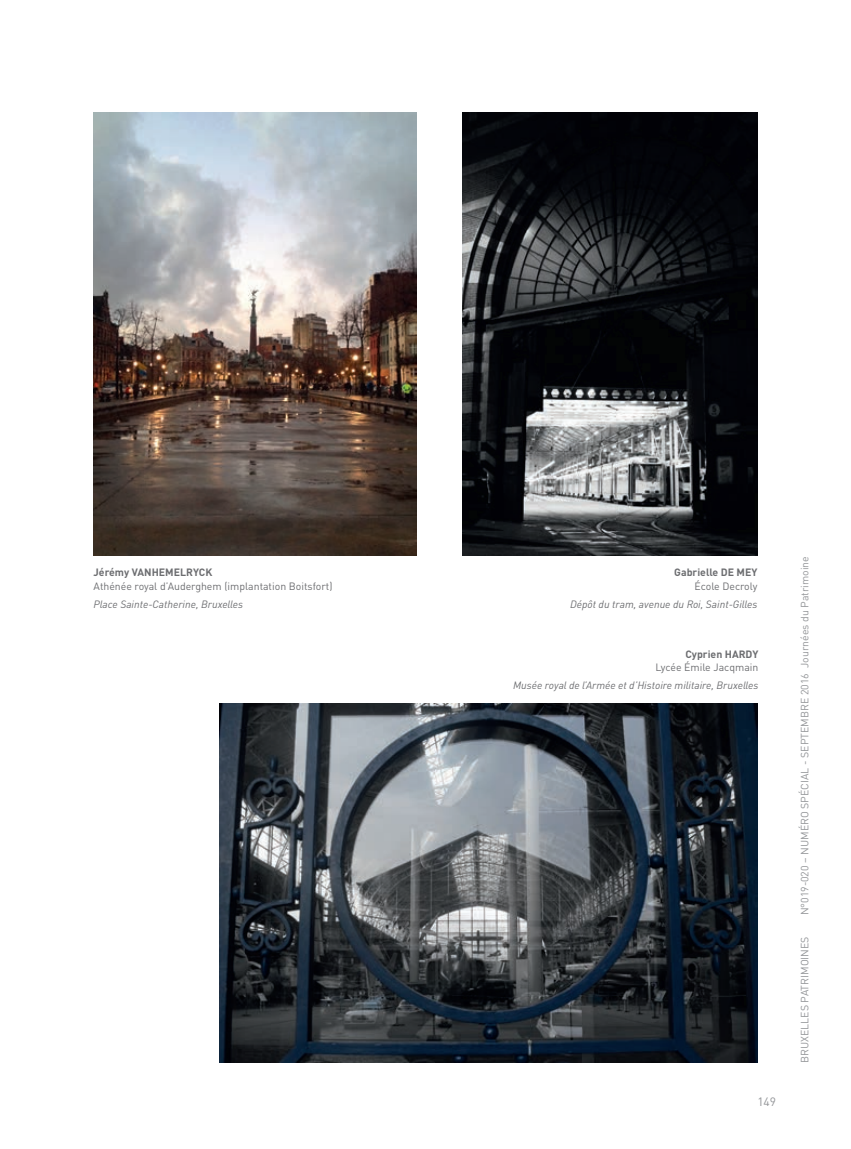
<style>
.page{position:relative;width:851px;height:1149px;background:#fff}
.page>*{position:absolute;margin:0;border:0;box-sizing:border-box;transform-origin:0 0}
.t1{font:12px "DIN";color:#939598}
.t2{font:italic 10.5px "DINOT";color:#6c6d70}
.t3{font:10.5px "DIN";color:#939598}
.t4{font:10.5px "DIN";color:#6c6d70}
.t5{font:700 10.5px "DIN";color:#6c6d70}
</style>
<div class="page">
<img style="left:219px;top:703px;width:538px;height:359px">
<img style="left:94px;top:113px;width:323px;height:442px">
<img style="left:462px;top:113px;width:295px;height:442px">
<p class="t5" style="left:94px;top:565px;width:120px">Jérémy VANHEMELRYCK</p>
<p class="t4" style="left:94px;top:579px;width:240px">Athénée royal d’Auderghem (implantation Boitsfort)</p>
<p class="t2" style="left:94px;top:597px;width:151px">Place Sainte-Catherine, Bruxelles</p>
<p class="t5" style="left:674px;top:565px;width:85px">Gabrielle DE MEY</p>
<p class="t4" style="left:694px;top:579px;width:64px">École Decroly</p>
<p class="t2" style="left:570px;top:597px;width:189px">Dépôt du tram, avenue du Roi, Saint-Gilles</p>
<p class="t5" style="left:685px;top:646px;width:75px">Cyprien HARDY</p>
<p class="t4" style="left:655px;top:660px;width:104px">Lycée Émile Jacqmain</p>
<p class="t2" style="left:513px;top:678px;width:247px">Musée royal de l’Armée et d’Histoire militaire, Bruxelles</p>
<p class="t1" style="left:757px;top:1094px;width:20px">149</p>
<p class="t3" style="left:798px;top:915px;width:360px;rotate:-90deg">N°019-020 – NUMÉRO SPÉCIAL - SEPTEMBRE 2016 Journées du Patrimoine</p>
<p class="t3" style="left:798px;top:1062px;width:128px;rotate:-90deg">BRUXELLES PATRIMOINES</p>
</div>
